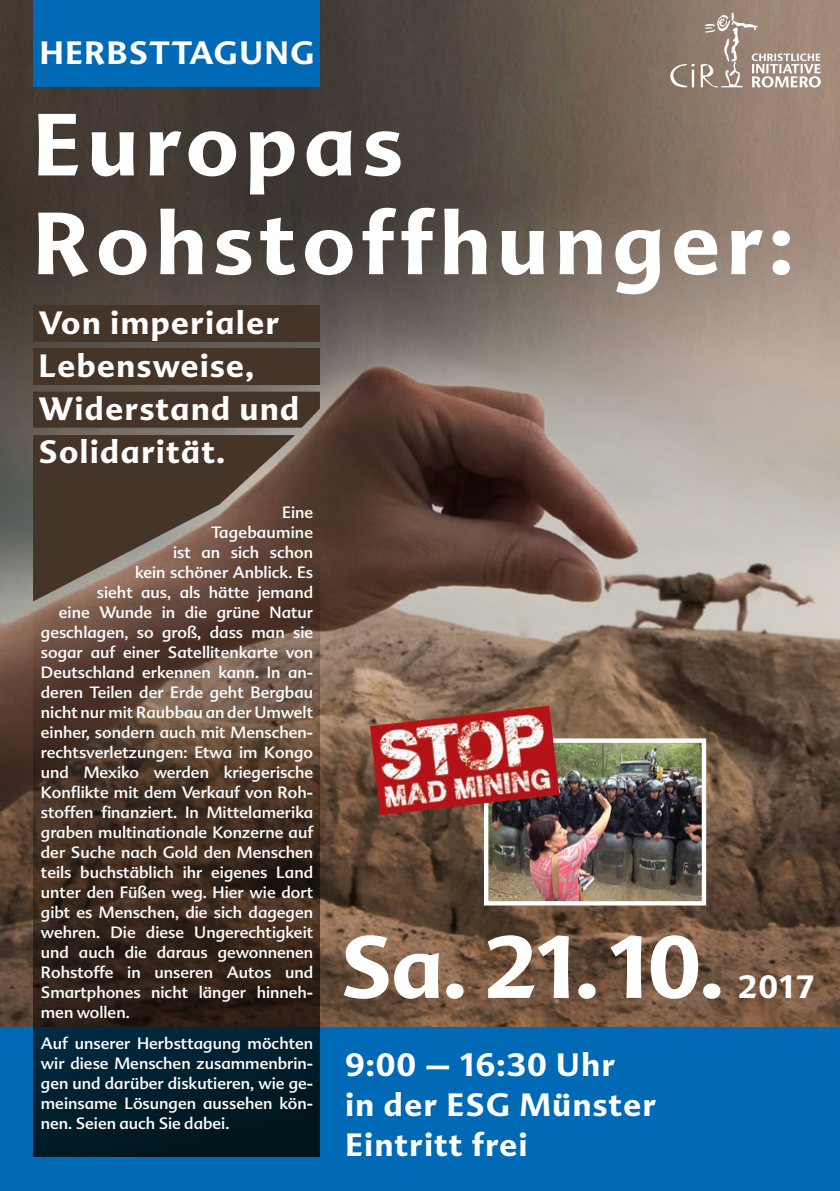
<style>
.page{position:relative;width:840px;height:1191px;background:#fff}
.page>*{position:absolute;margin:0;border:0;box-sizing:border-box;transform-origin:0 0}
.t1{font:700 85.8px/98.6px "Advert";letter-spacing:.08em;color:#fff}
.t2{font:700 31.4px/43px "Advert";letter-spacing:.05em;color:#fff}
.t3{font:16px/20px "Advert";color:#fff;text-align:justify}
</style>
<div class="page">
<div style="left:0;top:460px;width:839px;height:731px;background:#006ab6"></div>
<img style="left:0;top:0;width:839px;height:1026px">
<img style="left:488px;top:743px;width:212px;height:157px">
<div style="left:483px;top:738px;width:222px;height:167px;border:4px solid #fff"></div>
<img style="left:370px;top:705px;width:189px;height:110px">
<svg style="left:33px;top:521px;width:287px;height:636px;background:#382f28"></svg>
<div style="left:33px;top:305px;width:287px;height:36px;background:#453528"></div>
<div style="left:33px;top:349px;width:287px;height:36px;background:#453528"></div>
<div style="left:33px;top:392px;width:287px;height:36px;background:#453528"></div>
<div style="left:33px;top:0;width:287px;height:87px;background:#006ab6"></div>
<svg style="left:33px;top:435px;width:262px;height:166px;background:#5c483b"></svg>
<svg style="left:669px;top:64px;width:25px;height:23px"></svg>
<svg style="left:700px;top:13px;width:120px;height:75px;background:#aa988c"></svg>
<h2 class="t2" style="left:40px;top:31px;width:276px">HERBSTTAGUNG</h2>
<h1 class="t1" style="left:33px;top:95px;width:761px">Europas<br>Rohstoffhunger:</h1>
<h2 class="t2" style="left:39px;top:301px;width:262px">Von imperialer<br>Lebensweise,<br>Widerstand und<br>Solidarität.</h2>
<p class="t3" style="left:282px;top:502px;width:32px">Eine</p>
<p class="t3" style="left:211px;top:522px;width:104px">Tagebaumine</p>
<p class="t3" style="left:173px;top:542px;width:142px">ist an sich schon</p>
<p class="t3" style="left:135px;top:562px;width:179px">kein schöner Anblick. Es</p>
<p class="t3" style="left:97px;top:582px;width:217px">sieht aus, als hätte jemand</p>
<p class="t3" style="left:59px;top:602px;width:256px">eine Wunde in die grüne Natur</p>
<p class="t3" style="left:41px;top:622px;width:273px">geschlagen, so groß, dass man sie</p>
<p class="t3" style="left:41px;top:642px;width:273px">sogar auf einer Satellitenkarte von</p>
<p class="t3" style="left:41px;top:662px;width:273px">Deutschland erkennen kann. In an-</p>
<p class="t3" style="left:41px;top:682px;width:274px">deren Teilen der Erde geht Bergbau</p>
<p class="t3" style="left:41px;top:702px;width:273px">nicht nur mit Raubbau an der Umwelt</p>
<p class="t3" style="left:41px;top:722px;width:274px">einher, sondern auch mit Menschen-</p>
<p class="t3" style="left:41px;top:742px;width:273px">rechtsverletzungen: Etwa im Kongo</p>
<p class="t3" style="left:41px;top:762px;width:273px">und Mexiko werden kriegerische</p>
<p class="t3" style="left:41px;top:782px;width:273px">Konflikte mit dem Verkauf von Roh-</p>
<p class="t3" style="left:41px;top:802px;width:274px">stoffen finanziert. In Mittelamerika</p>
<p class="t3" style="left:41px;top:822px;width:274px">graben multinationale Konzerne auf</p>
<p class="t3" style="left:41px;top:842px;width:273px">der Suche nach Gold den Menschen</p>
<p class="t3" style="left:41px;top:862px;width:273px">teils buchstäblich ihr eigenes Land</p>
<p class="t3" style="left:41px;top:882px;width:273px">unter den Füßen weg. Hier wie dort</p>
<p class="t3" style="left:41px;top:902px;width:273px">gibt es Menschen, die sich dagegen</p>
<p class="t3" style="left:41px;top:922px;width:274px">wehren. Die diese Ungerechtigkeit</p>
<p class="t3" style="left:41px;top:942px;width:273px">und auch die daraus gewonnenen</p>
<p class="t3" style="left:41px;top:962px;width:273px">Rohstoffe in unseren Autos und</p>
<p class="t3" style="left:41px;top:982px;width:274px">Smartphones nicht länger hinneh-</p>
<p class="t3" style="left:41px;top:1002px;width:90px">men wollen.</p>
<p class="t3" style="left:41px;top:1033px;width:274px">Auf unserer Herbsttagung möchten wir diese Menschen zusammenbrin&shy;gen und darüber diskutieren, wie ge&shy;meinsame Lösungen aussehen kön&shy;nen. Seien auch Sie dabei.</p>
<h1 class="t1" style="left:340px;top:917px;width:384px">Sa. 21. 10.</h1>
<h2 class="t2" style="left:737px;top:964px;width:78px">2017</h2>
<h2 class="t2" style="left:345px;top:1044px;width:312px;line-height:40px">9:00 – 16:30 Uhr<br>in der ESG Münster<br>Eintritt frei</h2>
</div>
